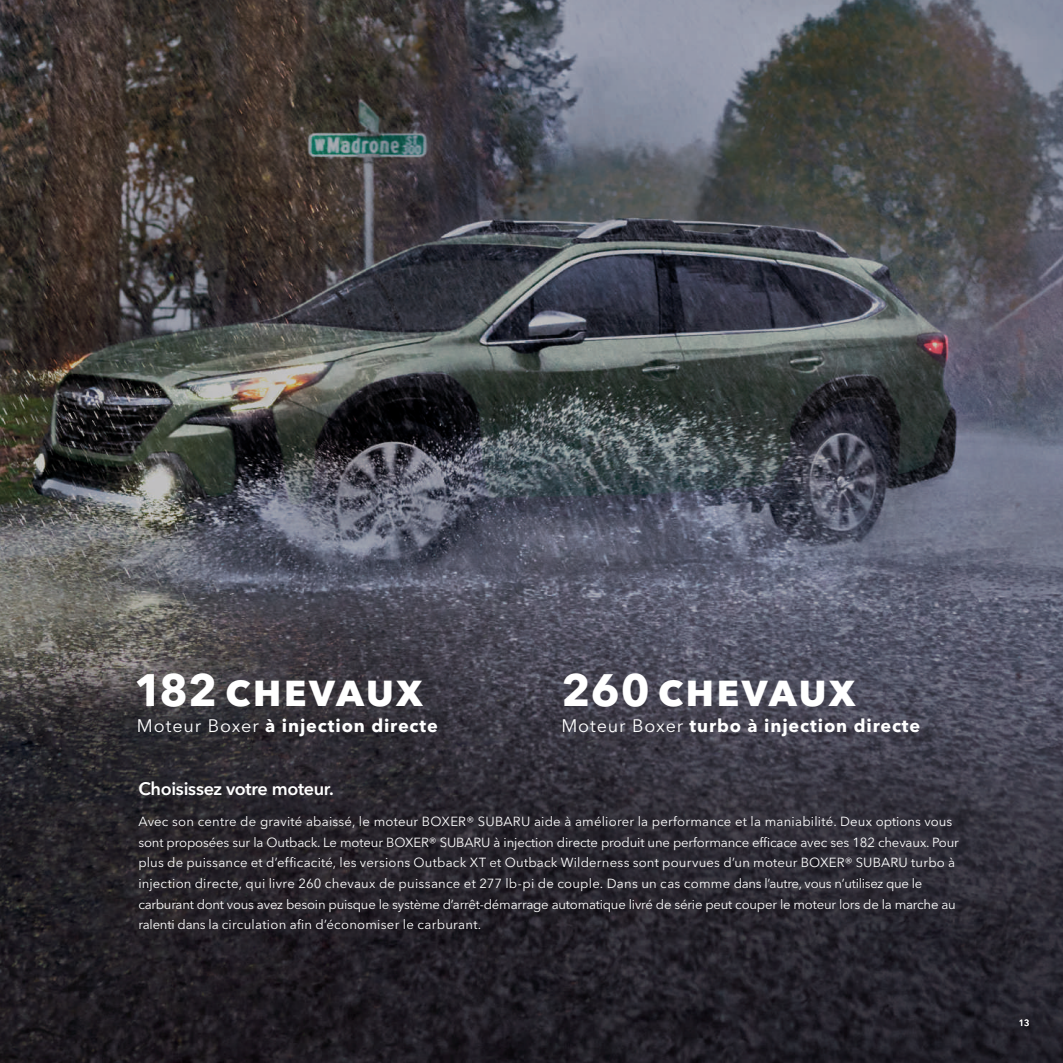
<style>
.page{position:relative;width:1063px;height:1063px;background:#fff}
.page>*{position:absolute;margin:0;border:0;box-sizing:border-box;transform-origin:0 0}
.t1{font:700 45px "Avenir Next LT Pro";letter-spacing:.025em;color:#fff}
.t2{font:700 18px "Avenir Next LT Pro";letter-spacing:.05em;color:#fff}
.t3{font:600 18px "Avenir Next LT Pro";letter-spacing:-.015em;color:#fff}
.t4{font:13.2px/20.5px "Avenir Next LT Pro";letter-spacing:.005em;color:#fff}
.t5{font:500 9px "Avenir Next LT Pro";color:#fff}
.s1{font-weight:400}
</style>
<div class="page">
<img style="left:0;top:0;width:1063px;height:1063px">
<h1 class="t1" style="left:134px;top:663px;width:291px">182 chevaux</h1>
<h2 class="t2" style="left:137px;top:715px;width:302px"><span class="s1">Moteur Boxer</span> à injection directe</h2>
<h1 class="t1" style="left:561px;top:663px;width:296px">260 chevaux</h1>
<h2 class="t2" style="left:561px;top:715px;width:360px"><span class="s1">Moteur Boxer</span> turbo à injection directe</h2>
<h2 class="t3" style="left:138px;top:778px;width:197px">Choisissez votre moteur.</h2>
<p class="t4" style="left:138px;top:811px;width:822px">Avec son centre de gravité abaissé, le moteur BOXER® SUBARU aide à améliorer la performance et la maniabilité. Deux options vous sont proposées sur la Outback. Le moteur BOXER® SUBARU à injection directe produit une performance efficace avec ses 182 chevaux. Pour plus de puissance et d’efficacité, les versions Outback XT et Outback Wilderness sont pourvues d’un moteur BOXER® SUBARU turbo à injection directe, qui livre 260 chevaux de puissance et 277 lb-pi de couple. Dans un cas comme dans l’autre, vous n’utilisez que le carburant dont vous avez besoin puisque le système d’arrêt-démarrage automatique livré de série peut couper le moteur lors de la marche au ralenti dans la circulation afin d’économiser le carburant.</p>
<p class="t5" style="left:1019px;top:1017px;width:12px">13</p>
</div>
